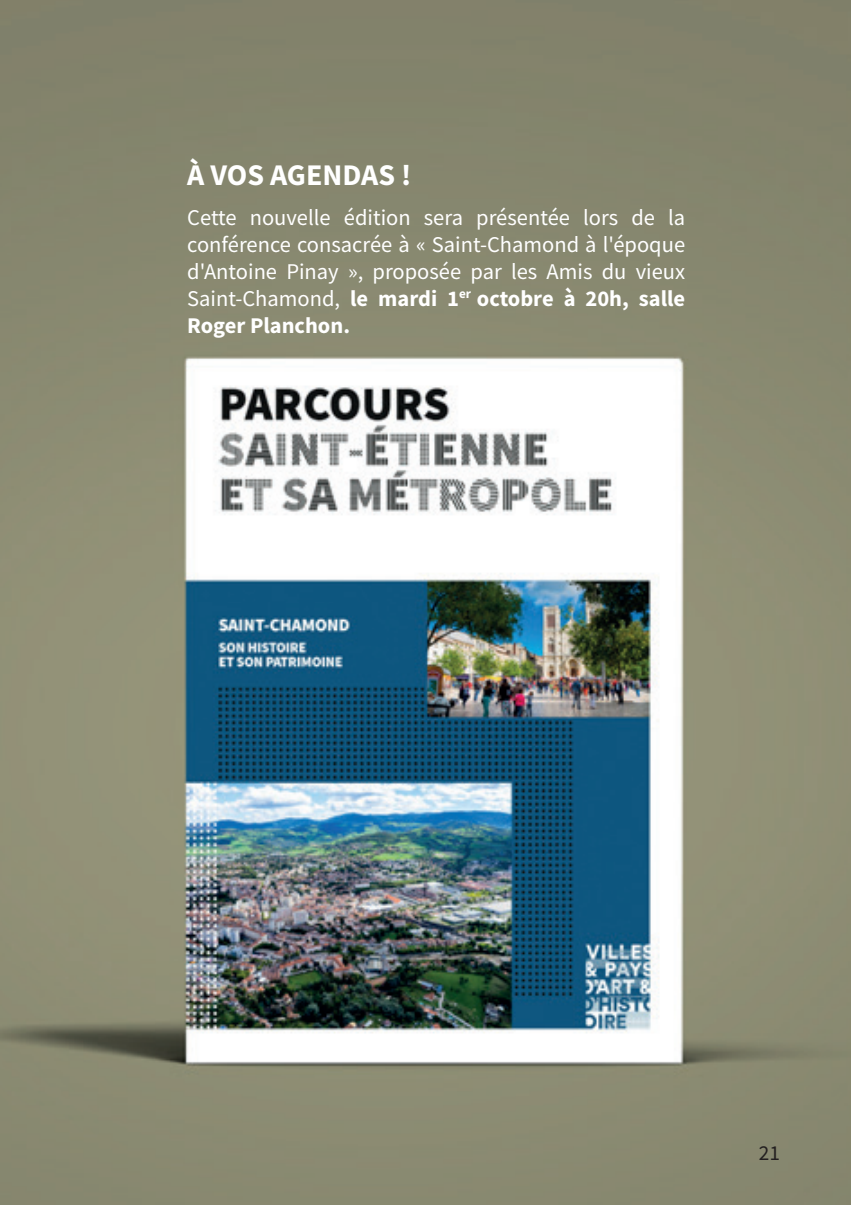
<style>
.page{position:relative;width:851px;height:1205px;background:#fff}
.page>*{position:absolute;margin:0;border:0;box-sizing:border-box;transform-origin:0 0}
.t1{font:700 30px "Source Sans Pro";color:#fff}
.t2{font:22.5px/27px "Source Sans Pro";color:#fff;text-align:justify}
.t3{font:21.25px "Source Sans Pro";color:#231f20}
.s1{font-weight:700}
</style>
<div class="page">
<img style="left:0;top:0;width:850px;height:1205px">
<h1 class="t1" style="left:187px;top:155px;width:226px">À VOS AGENDAS !</h1>
<p class="t2" style="left:187px;top:204px;width:499px">Cette nouvelle édition sera présentée lors de la conférence consacrée à « Saint-Chamond à l'époque d'Antoine Pinay », proposée par les Amis du vieux Saint-Chamond, <span class="s1">le mardi 1</span><sup>er</sup> <span class="s1">octobre à 20h, salle Roger Planchon.</span></p>
<p class="t3" style="left:758px;top:1139px;width:23px">21</p>
</div>
